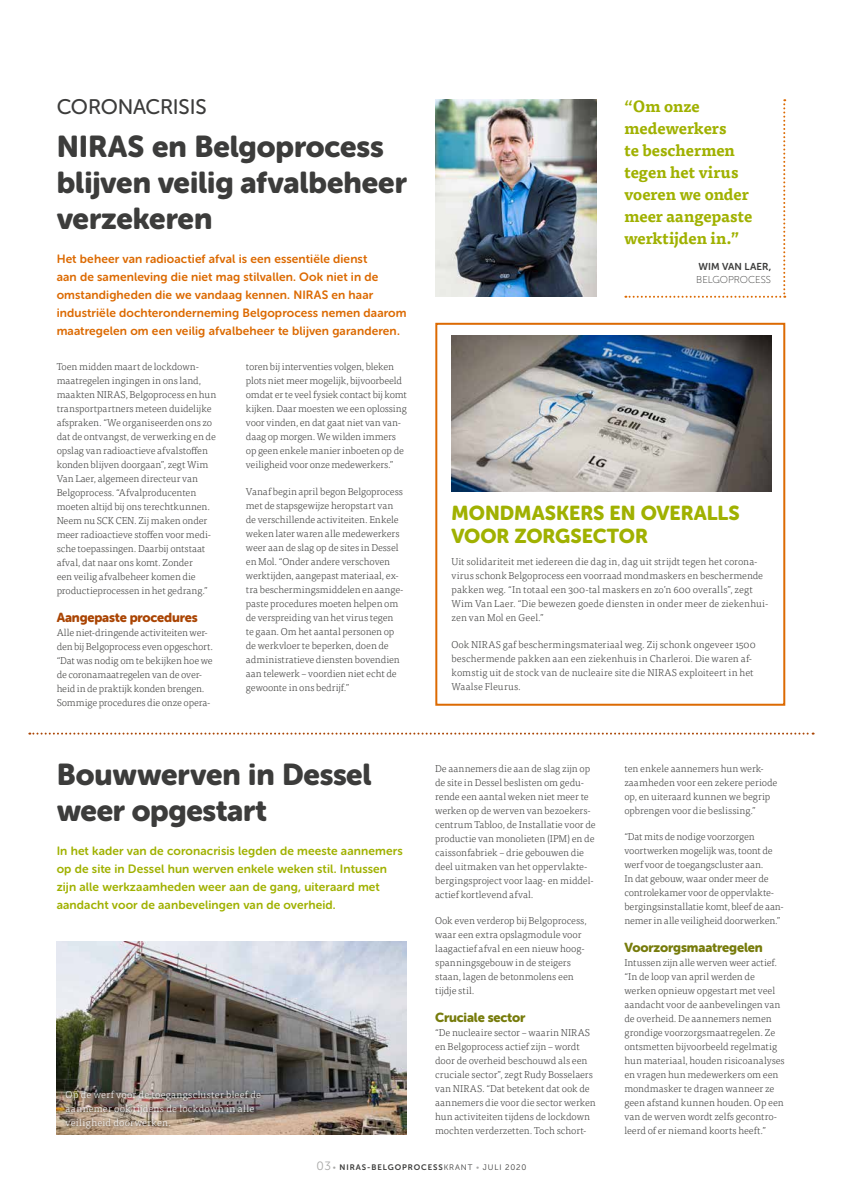
<style>
.page{position:relative;width:842px;height:1191px;background:#fff}
.page>*{position:absolute;margin:0;border:0;box-sizing:border-box;transform-origin:0 0}
.t1{font:30px/36px "Museo Sans Rounded 900";letter-spacing:-.005em;color:#3c3c3b}
.t2{font:21px "Museo Sans Rounded 500";letter-spacing:-.01em;color:#3c3c3b}
.t3{font:20px/23px "Museo Sans Rounded 900";color:#a0b101}
.t4{font:700 16px/22px "Tisa OT";letter-spacing:-.005em;color:#a0b101}
.t5{font:13px "Museo Sans Rounded 900";letter-spacing:-.01em;color:#777c0c}
.t6{font:13px "Museo Sans Rounded 900";letter-spacing:-.015em;color:#aa4504}
.t7{font:12px/18px "Museo Sans Rounded 700";letter-spacing:.01em;color:#dc6a02}
.t8{font:12px/18px "Museo Sans Rounded 700";letter-spacing:.01em;color:#a0b101}
.t9{font:300 10px/14px "Tisa OT";letter-spacing:-.005em;color:#3c3c3b}
.t10{font:300 10px/14px "Tisa OT";letter-spacing:.03em;color:#fff}
.t11{font:10px "Museo Sans Rounded 100";letter-spacing:.005em;color:#3c3c3b}
.t12{font:10px "Museo Sans Rounded 700";color:#3c3c3b}
.t13{font:8px "Museo Sans Rounded 700";letter-spacing:.115em;color:#3c3c3b}
.s1{font-family:"Museo Sans Rounded 300";font-size:12px;color:#a8a8a7}
.s2{font-family:"Museo Sans Rounded 300";color:#a8a8a7}
.s3{font-family:"Museo Sans Rounded 300"}
</style>
<div class="page">
<img style="left:57px;top:941px;width:350px;height:193px">
<div style="left:435px;top:323px;width:350px;height:382px;border:2px solid #dc6a02"></div>
<img style="left:452px;top:336px;width:320px;height:155px">
<svg style="left:625px;top:99px;width:160px;height:199px"></svg>
<img style="left:435px;top:100px;width:161px;height:196px">
<div style="left:63px;top:1087px;width:200px;height:44px;background:#000;opacity:.75"></div>
<svg style="left:29px;top:732px;width:785px;height:2px"></svg>
<h2 class="t2" style="left:57px;top:95px;width:151px">CORONACRISIS</h2>
<h1 class="t1" style="left:57px;top:129px;width:352px">NIRAS en Belgoprocess blijven veilig afvalbeheer verzekeren</h1>
<p class="t7" style="left:57px;top:249px;width:351px">Het beheer van radioactief afval is een essentiële dienst<br>aan de samenleving die niet mag stilvallen. Ook niet in de omstandigheden die we vandaag kennen. NIRAS en haar industriële dochteronderneming Belgoprocess nemen daarom maatregelen om een veilig afvalbeheer te blijven garanderen.</p>
<p class="t9" style="left:57px;top:360px;width:161px">Toen midden maart de lockdown&shy;maatregelen ingingen in ons land, maakten NIRAS, Belgoprocess en hun transportpartners meteen duidelijke afspraken. “We organiseerden ons zo dat de ontvangst, de verwerking en de opslag van radioactieve afvalstoffen konden blijven doorgaan”, zegt Wim Van Laer, algemeen directeur van Belgoprocess. “Afvalproducenten moeten altijd bij ons terechtkunnen.<br>Neem nu SCK CEN. Zij maken onder meer radioactieve stoffen voor medi&shy;sche toepassingen. Daarbij ontstaat afval, dat naar ons komt. Zonder<br>een veilig afvalbeheer komen die productieprocessen in het gedrang.”</p>
<h3 class="t6" style="left:57px;top:610px;width:142px">Aangepaste procedures</h3>
<p class="t9" style="left:57px;top:626px;width:158px">Alle niet-dringende activiteiten wer&shy;den bij Belgoprocess even opgeschort. “Dat was nodig om te bekijken hoe we de coronamaatregelen van de over&shy;heid in de praktijk konden brengen.<br>Sommige procedures die onze opera-</p>
<p class="t9" style="left:246px;top:360px;width:162px">toren bij interventies volgen, bleken plots niet meer mogelijk, bijvoorbeeld omdat er te veel fysiek contact bij komt kijken. Daar moesten we een oplossing voor vinden, en dat gaat niet van van&shy;daag op morgen. We wilden immers op geen enkele manier inboeten op de veiligheid voor onze medewerkers.”</p>
<p class="t9" style="left:246px;top:484px;width:159px">Vanaf begin april begon Belgoprocess met de stapsgewijze heropstart van de verschillende activiteiten. Enkele weken later waren alle medewerkers weer aan de slag op de sites in Dessel en Mol. “Onder andere verschoven werktijden, aangepast materiaal, ex&shy;tra beschermingsmiddelen en aange&shy;paste procedures moeten helpen om de verspreiding van het virus tegen te gaan. Om het aantal personen op de werkvloer te beperken, doen de administratieve diensten bovendien aan telewerk – voordien niet echt de gewoonte in ons bedrijf.”</p>
<h1 class="t1" style="left:57px;top:756px;width:316px">Bouwwerven in Dessel weer opgestart</h1>
<p class="t8" style="left:57px;top:841px;width:348px">In het kader van de coronacrisis legden de meeste aannemers op de site in Dessel hun werven enkele weken stil. Intussen zijn alle werkzaamheden weer aan de gang, uiteraard met aandacht voor de aanbevelingen van de overheid.</p>
<p class="t10" style="left:66px;top:1088px;width:197px">Op de werf voor de toegangscluster bleef de aannemer ook tijdens de lockdown in alle veiligheid doorwerken.</p>
<h3 class="t4" style="left:624px;top:96px;width:129px">“Om onze medewerkers<br>te beschermen tegen het virus voeren we onder meer aangepaste werktijden in.”</h3>
<p class="t12" style="left:698px;top:261px;width:74px">WIM VAN LAER,</p>
<p class="t11" style="left:696px;top:274px;width:76px">BELGOPROCESS</p>
<h3 class="t3" style="left:451px;top:501px;width:290px">MONDMASKERS EN OVERALLS<br>VOOR ZORGSECTOR</h3>
<p class="t9" style="left:451px;top:555px;width:318px">Uit solidariteit met iedereen die dag in, dag uit strijdt tegen het corona&shy;virus schonk Belgoprocess een voorraad mondmaskers en beschermende pakken weg. “In totaal een 300-tal maskers en zo’n 600 overalls”, zegt Wim Van Laer. “Die bewezen goede diensten in onder meer de ziekenhui&shy;zen van Mol en Geel.”</p>
<p class="t9" style="left:451px;top:637px;width:306px">Ook NIRAS gaf beschermingsmateriaal weg. Zij schonk ongeveer 1500 beschermende pakken aan een ziekenhuis in Charleroi. Die waren af&shy;komstig uit de stock van de nucleaire site die NIRAS exploiteert in het Waalse Fleurus.</p>
<p class="t9" style="left:435px;top:761px;width:162px">De aannemers die aan de slag zijn op de site in Dessel beslisten om gedu&shy;rende een aantal weken niet meer te werken op de werven van bezoekers&shy;centrum Tabloo, de Installatie voor de productie van monolieten (IPM) en de caissonfabriek – drie gebouwen die deel uitmaken van het oppervlakte&shy;bergingsproject voor laag- en middel&shy;actief kortlevend afval.</p>
<p class="t9" style="left:435px;top:914px;width:153px">Ook even verderop bij Belgoprocess, waar een extra opslagmodule voor laagactief afval en een nieuw hoog&shy;spanningsgebouw in de steigers staan, lagen de betonmolens een tijdje stil.</p>
<h3 class="t5" style="left:435px;top:1010px;width:92px">Cruciale sector</h3>
<p class="t9" style="left:435px;top:1026px;width:162px">“De nucleaire sector – waarin NIRAS en Belgoprocess actief zijn – wordt door de overheid beschouwd als een cruciale sector”, zegt Rudy Bosselaers van NIRAS. “Dat betekent dat ook de aannemers die voor die sector werken hun activiteiten tijdens de lockdown mochten verderzetten. Toch schort-</p>
<p class="t9" style="left:624px;top:761px;width:155px">ten enkele aannemers hun werk&shy;zaamheden voor een zekere periode op, en uiteraard kunnen we begrip opbrengen voor die beslissing.”</p>
<p class="t9" style="left:624px;top:830px;width:161px">“Dat mits de nodige voorzorgen voortwerken mogelijk was, toont de werf voor de toegangscluster aan.<br>In dat gebouw, waar onder meer de controlekamer voor de oppervlakte&shy;bergingsinstallatie komt, bleef de aan&shy;nemer in alle veiligheid doorwerken.”</p>
<h3 class="t5" style="left:624px;top:940px;width:140px">Voorzorgsmaatregelen</h3>
<p class="t9" style="left:624px;top:956px;width:162px">Intussen zijn alle werven weer actief. “In de loop van april werden de werken opnieuw opgestart met veel aandacht voor de aanbevelingen van de overheid. De aannemers nemen grondige voorzorgsmaatregelen. Ze ontsmetten bijvoorbeeld regelmatig hun materiaal, houden risicoanalyses en vragen hun medewerkers om een mondmasker te dragen wanneer ze geen afstand kunnen houden. Op een van de werven wordt zelfs gecontro&shy;leerd of er niemand koorts heeft.”</p>
<p class="t13" style="left:316px;top:1163px;width:211px"><span class="s1">03</span><span class="s2">•</span> NIRAS-BELGOPROCESS<span class="s3">KRANT</span> <span class="s2">•</span> <span class="s3">JULI 2020</span></p>
</div>
